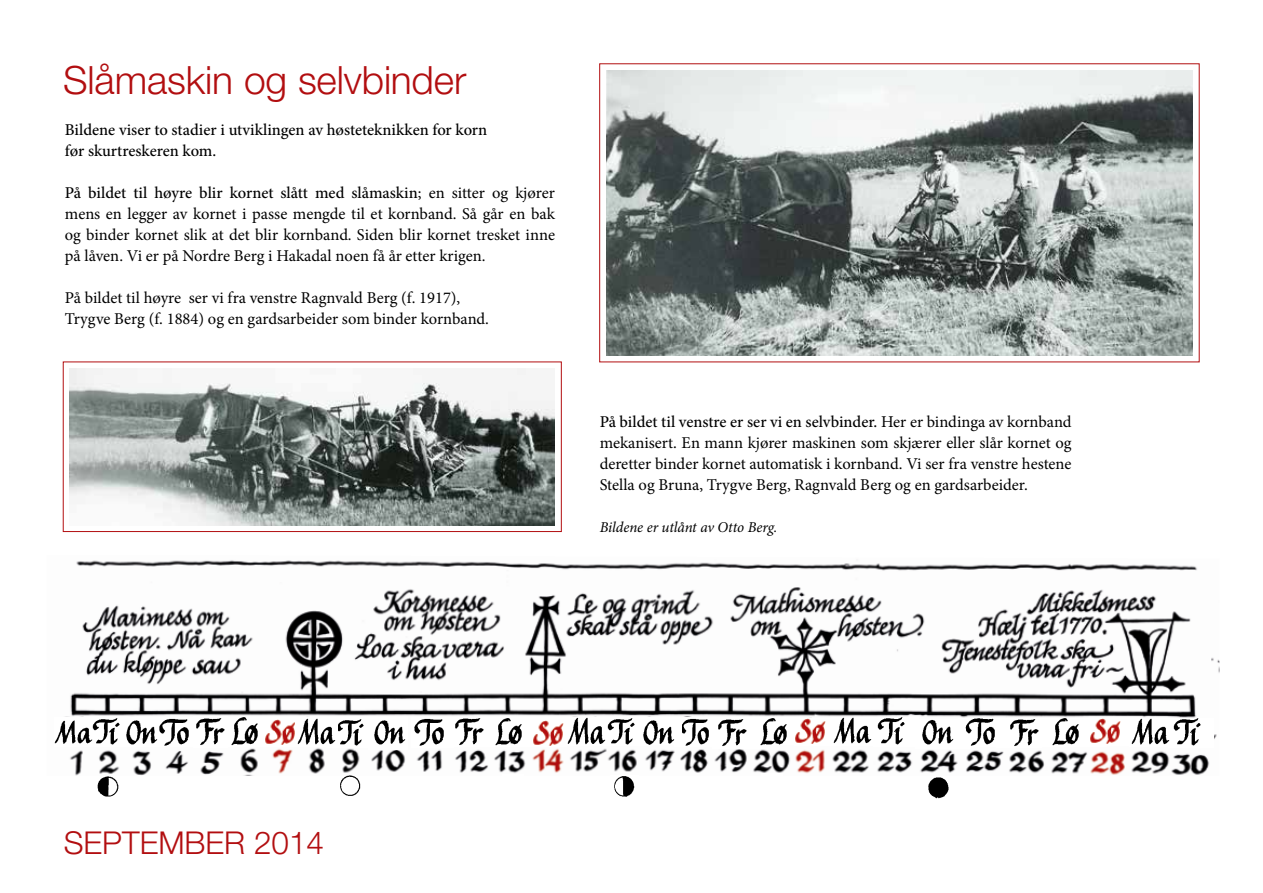
<style>
.page{position:relative;width:1263px;height:893px;background:#fff}
.page>*{position:absolute;margin:0;border:0;box-sizing:border-box;transform-origin:0 0}
.t1{font:300 39px "Helvetica Neue LT";letter-spacing:-.005em;color:#b20e10}
.t2{font:300 31.5px "Helvetica Neue LT";color:#b20e10}
.t3{font:16.5px/21px "Minion Pro";color:#000;text-align:justify}
.t4{font:500 16.5px/21px "Minion Pro";color:#000}
.t5{font:italic 15px "Minion Pro";letter-spacing:-.005em;color:#000}
.s1{font-weight:500}
</style>
<div class="page">
<div style="left:63px;top:362px;width:499px;height:170px;border:1px solid #b20e10"></div>
<img style="left:65px;top:560px;width:1154px;height:216px">
<img style="left:609px;top:775px;width:29px;height:22px">
<img style="left:928px;top:777px;width:21px;height:21px">
<img style="left:96px;top:775px;width:24px;height:22px">
<img style="left:340px;top:774px;width:22px;height:22px">
<div style="left:91px;top:717px;width:37px;height:29px;background:#fff"></div>
<img style="left:92px;top:718px;width:28px;height:27px">
<div style="left:411px;top:717px;width:43px;height:30px;background:#fff"></div>
<img style="left:414px;top:718px;width:30px;height:28px">
<div style="left:674px;top:717px;width:42px;height:30px;background:#fff"></div>
<img style="left:682px;top:718px;width:27px;height:28px">
<img style="left:228px;top:716px;width:32px;height:31px">
<div style="left:260px;top:717px;width:39px;height:29px;background:#fff"></div>
<img style="left:264px;top:719px;width:32px;height:28px">
<div style="left:449px;top:717px;width:44px;height:29px;background:#fff"></div>
<img style="left:455px;top:718px;width:29px;height:27px">
<div style="left:712px;top:717px;width:49px;height:31px;background:#fff"></div>
<img style="left:718px;top:719px;width:29px;height:27px">
<div style="left:492px;top:717px;width:42px;height:29px;background:#fff"></div>
<img style="left:495px;top:718px;width:27px;height:28px">
<div style="left:752px;top:717px;width:47px;height:28px;background:#fff"></div>
<img style="left:760px;top:718px;width:27px;height:27px">
<div style="left:532px;top:717px;width:35px;height:29px;background:#fff"></div>
<img style="left:533px;top:720px;width:30px;height:26px">
<div style="left:794px;top:718px;width:45px;height:28px;background:#fff"></div>
<img style="left:795px;top:718px;width:30px;height:26px">
<img style="left:124px;top:717px;width:34px;height:30px">
<div style="left:368px;top:717px;width:40px;height:32px;background:#fff"></div>
<img style="left:374px;top:720px;width:32px;height:25px">
<div style="left:565px;top:717px;width:48px;height:29px;background:#fff"></div>
<img style="left:567px;top:717px;width:39px;height:28px">
<div style="left:831px;top:717px;width:48px;height:29px;background:#fff"></div>
<img style="left:833px;top:717px;width:39px;height:27px">
<svg style="left:338px;top:717px;width:30px;height:30px"></svg>
<div style="left:873px;top:717px;width:45px;height:30px;background:#fff"></div>
<img style="left:877px;top:717px;width:28px;height:28px">
<div style="left:1169px;top:718px;width:45px;height:30px;background:#fff"></div>
<img style="left:1173px;top:718px;width:28px;height:28px">
<div style="left:54px;top:717px;width:38px;height:29px;background:#fff"></div>
<img style="left:54px;top:720px;width:38px;height:24px">
<div style="left:915px;top:719px;width:56px;height:29px;background:#fff"></div>
<img style="left:922px;top:720px;width:32px;height:25px">
<svg style="left:158px;top:717px;width:35px;height:30px"></svg>
<svg style="left:193px;top:716px;width:35px;height:31px"></svg>
<svg style="left:296px;top:717px;width:42px;height:30px"></svg>
<div style="left:608px;top:717px;width:40px;height:29px;background:#fff"></div>
<img style="left:608px;top:718px;width:27px;height:27px">
<img style="left:643px;top:717px;width:32px;height:28px">
<div style="left:959px;top:718px;width:41px;height:28px;background:#fff"></div>
<img style="left:965px;top:718px;width:30px;height:28px">
<div style="left:997px;top:718px;width:45px;height:29px;background:#fff"></div>
<img style="left:1010px;top:719px;width:29px;height:27px">
<div style="left:1039px;top:718px;width:68px;height:29px;background:#fff"></div>
<img style="left:1052px;top:718px;width:27px;height:28px">
<div style="left:1087px;top:718px;width:45px;height:28px;background:#fff"></div>
<img style="left:1090px;top:718px;width:30px;height:26px">
<div style="left:1129px;top:718px;width:41px;height:29px;background:#fff"></div>
<img style="left:1131px;top:718px;width:39px;height:27px">
<img style="left:70px;top:368px;width:485px;height:157px">
<img style="left:606px;top:70px;width:587px;height:286px">
<div style="left:761px;top:773px;width:21px;height:14px;background:#fff"></div>
<div style="left:503px;top:774px;width:21px;height:15px;background:#fff"></div>
<h1 class="t1" style="left:63px;top:57px;width:405px">Slåmaskin og selvbinder</h1>
<p class="t4" style="left:65px;top:120px;width:424px">Bildene viser to stadier i utviklingen av høsteteknikken for korn før skurtreskeren kom.</p>
<p class="t3" style="left:65px;top:183px;width:492px"><span class="s1">På bildet til høyre blir kornet slått med slåmaskin</span>; en sitter og kjører mens en legger av kornet i passe mengde til et kornband. Så går en bak og binder kornet slik at det blir kornband. Siden blir kornet tresket inne på låven. Vi er på Nordre Berg i Hakadal noen få år etter krigen.</p>
<p class="t3" style="left:65px;top:288px;width:426px">På bildet til høyre ser vi fra venstre Ragnvald Berg (f. 1917),<br>Trygve Berg (f. 1884) og en gardsarbeider som binder kornband.</p>
<p class="t3" style="left:600px;top:411px;width:473px"><span class="s1">På bildet til venstre er ser vi en selvbinder.</span> Her er bindinga av kornband mekanisert. En mann kjører maskinen som skjærer eller slår kornet og deretter binder kornet automatisk i kornband. Vi ser fra venstre hestene Stella og Bruna, Trygve Berg, Ragnvald Berg og en gardsarbeider.</p>
<p class="t5" style="left:600px;top:517px;width:179px">Bildene er utlånt av Otto Berg.</p>
<h2 class="t2" style="left:64px;top:823px;width:262px">SEPTEMBER 2014</h2>
</div>
